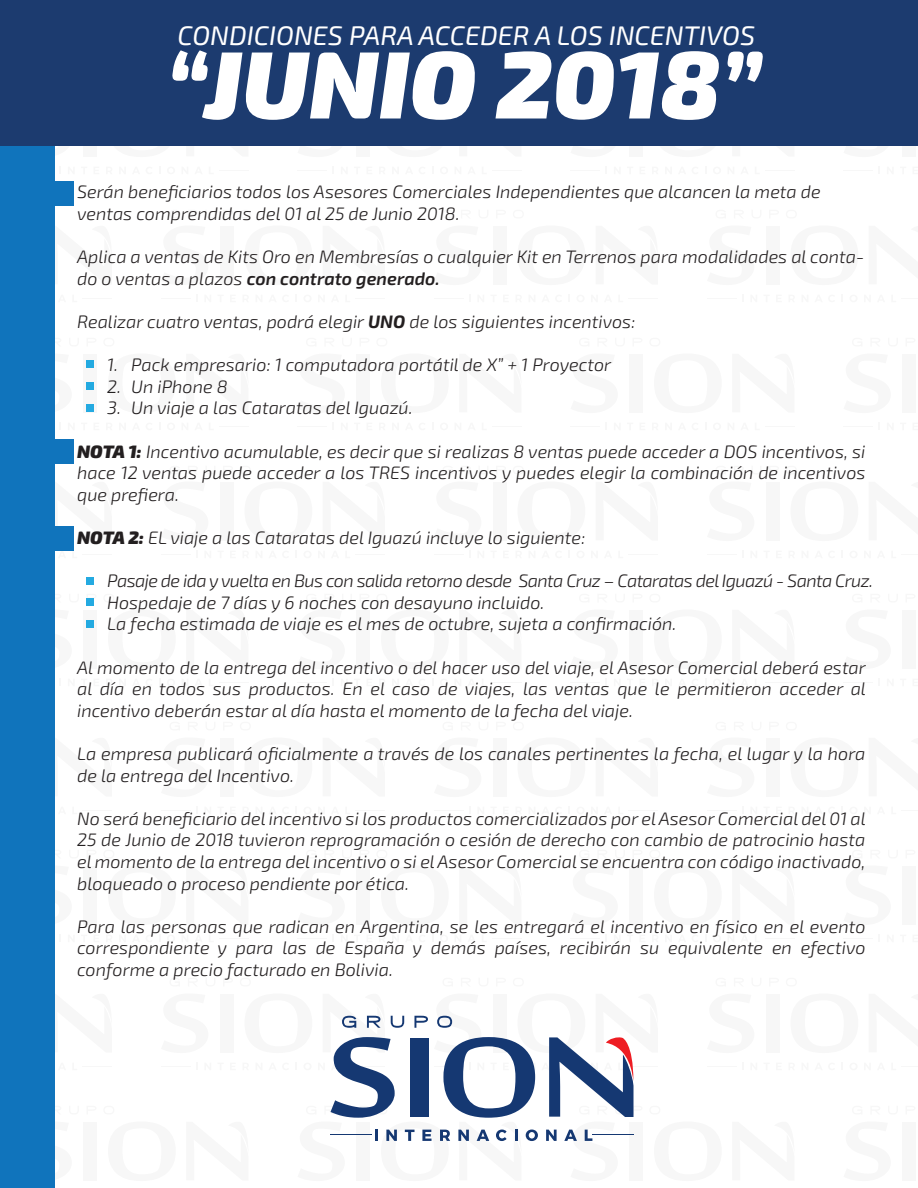
<style>
.page{position:relative;width:918px;height:1188px;background:#fff}
.page>*{position:absolute;margin:0;border:0;box-sizing:border-box;transform-origin:0 0}
.t1{font:italic 900 95.55px "Exo 2";color:#fff}
.t2{font:italic 26.85px "Exo 2";color:#fff}
.t3{font:italic 300 18px/21.6px "Exo 2";color:#231f20}
.s1{font-weight:600}
.s2{font-weight:700}
.s3{font-weight:900}
</style>
<div class="page">
<div style="left:0;top:118px;width:55px;height:1070px;background:#1074bc"></div>
<div style="left:0;top:0;width:918px;height:146px;background:#1c3b6f"></div>
<svg style="left:331px;top:1037px;width:64px;height:81px"></svg>
<div style="left:410px;top:1038px;width:19px;height:79px;background:#153872"></div>
<svg style="left:443px;top:1037px;width:92px;height:81px"></svg>
<svg style="left:549px;top:1037px;width:84px;height:80px"></svg>
<svg style="left:342px;top:1016px;width:14px;height:12px"></svg>
<svg style="left:367px;top:1016px;width:14px;height:12px"></svg>
<svg style="left:391px;top:1016px;width:13px;height:12px"></svg>
<svg style="left:414px;top:1016px;width:14px;height:12px"></svg>
<svg style="left:437px;top:1016px;width:15px;height:12px"></svg>
<svg style="left:375px;top:1130px;width:3px;height:11px"></svg>
<svg style="left:386px;top:1130px;width:11px;height:11px"></svg>
<svg style="left:405px;top:1130px;width:10px;height:11px"></svg>
<svg style="left:422px;top:1130px;width:10px;height:11px"></svg>
<svg style="left:440px;top:1130px;width:10px;height:11px"></svg>
<svg style="left:458px;top:1130px;width:11px;height:11px"></svg>
<svg style="left:477px;top:1130px;width:12px;height:11px"></svg>
<svg style="left:496px;top:1130px;width:11px;height:11px"></svg>
<svg style="left:515px;top:1130px;width:3px;height:11px"></svg>
<svg style="left:526px;top:1130px;width:12px;height:11px"></svg>
<svg style="left:546px;top:1130px;width:11px;height:11px"></svg>
<svg style="left:564px;top:1130px;width:13px;height:11px"></svg>
<svg style="left:585px;top:1130px;width:7px;height:11px"></svg>
<hr style="left:331px;top:1134px;width:41px;height:1px;background:#153872">
<hr style="left:592px;top:1134px;width:41px;height:1px;background:#153872">
<div style="left:51px;top:527px;width:22px;height:24px;background:#1074bc"></div>
<div style="left:51px;top:439px;width:22px;height:24px;background:#1074bc"></div>
<div style="left:51px;top:181px;width:22px;height:25px;background:#1074bc"></div>
<div style="left:86px;top:360px;width:8px;height:8px;background:#24aae1"></div>
<div style="left:86px;top:382px;width:8px;height:8px;background:#24aae1"></div>
<div style="left:86px;top:404px;width:8px;height:8px;background:#24aae1"></div>
<div style="left:86px;top:577px;width:8px;height:8px;background:#24aae1"></div>
<div style="left:86px;top:598px;width:8px;height:8px;background:#24aae1"></div>
<div style="left:86px;top:620px;width:8px;height:8px;background:#24aae1"></div>
<h2 class="t2" style="left:177px;top:16px;width:579px">CONDICIONES PARA ACCEDER A LOS INCENTIVOS</h2>
<h1 class="t1" style="left:167px;top:8px;width:596px">“JUNIO 2018”</h1>
<p class="t3" style="left:77px;top:181px;width:745px">Serán beneficiarios todos los Asesores Comerciales Independientes que alcancen la meta de ventas comprendidas del 01 al 25 de Junio 2018.</p>
<p class="t3" style="left:77px;top:246px;width:789px">Aplica a ventas de Kits Oro en Membresías o cualquier Kit en Terrenos para modalidades al conta&shy;do o ventas a plazos <span class="s1">con contrato generado.</span></p>
<p class="t3" style="left:77px;top:310px;width:560px">Realizar cuatro ventas, podrá elegir <span class="s2">UNO</span> de los siguientes incentivos:</p>
<p class="t3" style="left:107px;top:354px;width:506px">1. Pack empresario: 1 computadora portátil de X” + 1 Proyector</p>
<p class="t3" style="left:107px;top:375px;width:122px">2. Un iPhone 8</p>
<p class="t3" style="left:107px;top:397px;width:307px">3. Un viaje a las Cataratas del Iguazú.</p>
<p class="t3" style="left:77px;top:440px;width:790px;text-align:justify"><span class="s3">NOTA 1:</span> Incentivo acumulable, es decir que si realizas 8 ventas puede acceder a DOS incentivos, si hace 12 ventas puede acceder a los TRES incentivos y puedes elegir la combinación de incentivos que prefiera.</p>
<p class="t3" style="left:77px;top:526px;width:509px"><span class="s3">NOTA 2:</span> EL viaje a las Cataratas del Iguazú incluye lo siguiente:</p>
<p class="t3" style="left:107px;top:570px;width:767px">Pasaje de ida y vuelta en Bus con salida retorno desde Santa Cruz – Cataratas del Iguazú - Santa Cruz.<br>Hospedaje de 7 días y 6 noches con desayuno incluido.<br>La fecha estimada de viaje es el mes de octubre, sujeta a confirmación.</p>
<p class="t3" style="left:77px;top:656px;width:790px;text-align:justify">Al momento de la entrega del incentivo o del hacer uso del viaje, el Asesor Comercial deberá estar al día en todos sus productos. En el caso de viajes, las ventas que le permitieron acceder al incentivo deberán estar al día hasta el momento de la fecha del viaje.</p>
<p class="t3" style="left:77px;top:742px;width:790px">La empresa publicará oficialmente a través de los canales pertinentes la fecha, el lugar y la hora de la entrega del Incentivo.</p>
<p class="t3" style="left:77px;top:807px;width:790px;text-align:justify">No será beneficiario del incentivo si los productos comercializados por el Asesor Comercial del 01 al 25 de Junio de 2018 tuvieron reprogramación o cesión de derecho con cambio de patrocinio hasta el momento de la entrega del incentivo o si el Asesor Comercial se encuentra con código inactivado, bloqueado o proceso pendiente por ética.</p>
<p class="t3" style="left:77px;top:915px;width:790px;text-align:justify">Para las personas que radican en Argentina, se les entregará el incentivo en físico en el evento correspondiente y para las de España y demás países, recibirán su equivalente en efectivo conforme a precio facturado en Bolivia.</p>
</div>
